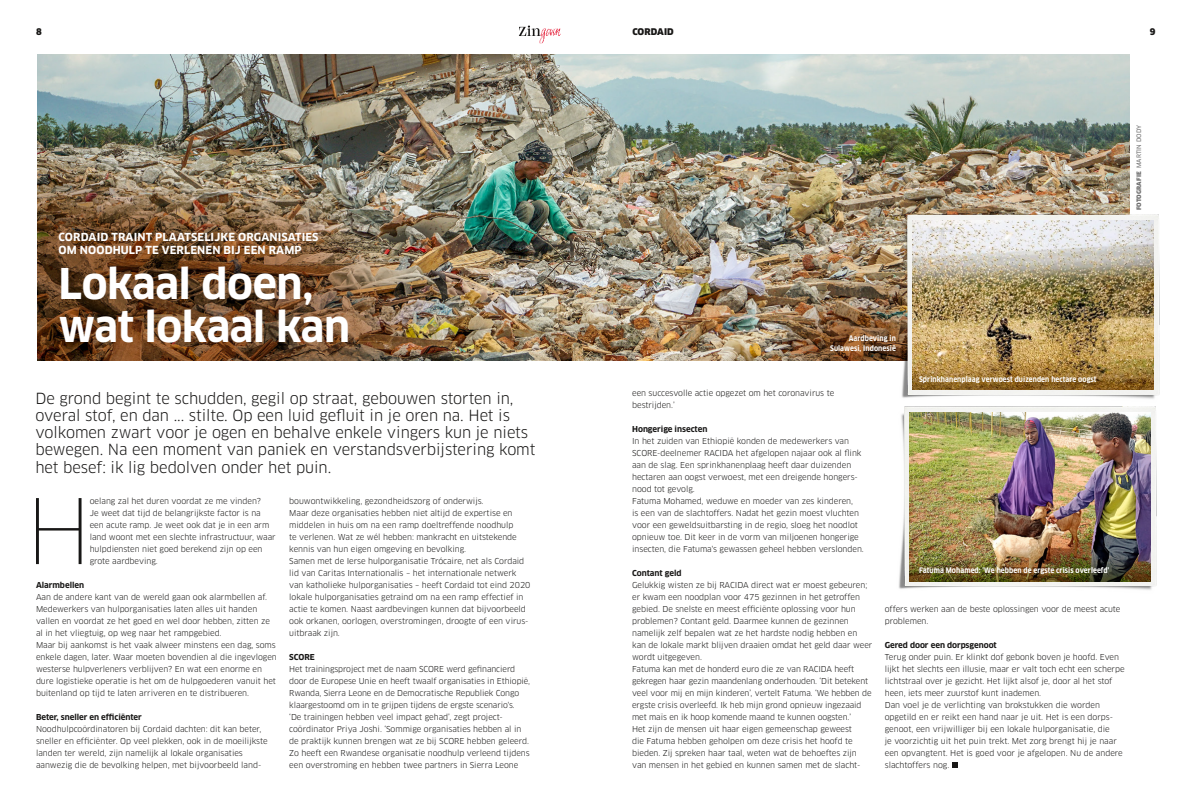
<style>
.page{position:relative;width:1191px;height:808px;background:#fff}
.page>*{position:absolute;margin:0;border:0;box-sizing:border-box;transform-origin:0 0}
.t1{font:100 88px "Clan OT";color:#181716}
.t2{font:700 41.4px/42.5px "Clan OT";letter-spacing:-.02em;color:#fff}
.t3{font:15px/17.2px "Clan OT";letter-spacing:-.005em;color:#181716}
.t4{font:700 10.9px/13.1px "Clan OT";letter-spacing:.01em;color:#fff}
.t5{font:900 9px "Clan OT";letter-spacing:.01em;color:#181716}
.t6{font:8px/12px "Clan OT";letter-spacing:-.005em;color:#181716}
.t7{font:700 8px "Clan OT";letter-spacing:-.005em;color:#181716}
.t8{font:700 condensed 7.5px/10px "Clan OT";letter-spacing:.01em;color:#fff;text-align:right;scale:.96 1}
.t9{font:900 6px "Clan OT";letter-spacing:.005em;color:#6e6e6e}
.s1{font-family:"Clan OT News";font-weight:400}
</style>
<div class="page">
<svg style="left:519px;top:26px;width:19px;height:10px"></svg>
<img style="left:538px;top:28px;width:23px;height:15px">
<img style="left:38px;top:54px;width:1091px;height:306px">
<svg style="left:952px;top:762px;width:5px;height:6px"></svg>
<img style="left:888px;top:208px;width:272px;height:191px">
<img style="left:912px;top:221px;width:241px;height:169px">
<img style="left:899px;top:406px;width:258px;height:184px">
<img style="left:909px;top:412px;width:241px;height:169px">
<p class="t5" style="left:36px;top:27px;width:7px">8</p>
<p class="t5" style="left:632px;top:27px;width:43px">CORDAID</p>
<p class="t5" style="left:1149px;top:27px;width:7px">9</p>
<h3 class="t4" style="left:59px;top:231px;width:261px">CORDAID TRAINT PLAATSELIJKE ORGANISATIES<br>OM NOODHULP TE VERLENEN BIJ EEN RAMP</h3>
<h2 class="t2" style="left:58px;top:263px;width:293px">Lokaal doen, wat lokaal kan</h2>
<p class="t3" style="left:35px;top:390px;width:501px">De grond begint te schudden, gegil op straat, gebouwen storten in, overal stof, en dan ... stilte. Op een luid gefluit in je oren na. Het is volkomen zwart voor je ogen en behalve enkele vingers kun je niets bewegen. Na een moment van paniek en verstandsverbijstering komt het besef: ik lig bedolven onder het puin.</p>
<h1 class="t1" style="left:25px;top:478px;width:69px">H</h1>
<p class="t6" style="left:90px;top:495px;width:187px">oelang zal het duren voordat ze me vinden?<br>Je weet dat tijd de belangrijkste factor is na een acute ramp. Je weet ook dat je in een arm land woont met een slechte infrastructuur, waar hulpdiensten niet goed berekend zijn op een grote aardbeving.</p>
<p class="t7" style="left:36px;top:580px;width:50px">Alarmbellen</p>
<p class="t6" style="left:36px;top:591px;width:242px">Aan de andere kant van de wereld gaan ook alarmbellen af.<br>Medewerkers van hulporganisaties laten alles uit handen vallen en voordat ze het goed en wel door hebben, zitten ze al in het vliegtuig, op weg naar het rampgebied.<br>Maar bij aankomst is het vaak alweer minstens een dag, soms enkele dagen, later. Waar moeten bovendien al die ingevlogen westerse hulpverleners verblijven? En wat een enorme en dure logistieke operatie is het om de hulpgoederen vanuit het buitenland op tijd te laten arriveren en te distribueren.</p>
<p class="t7" style="left:36px;top:712px;width:107px">Beter, sneller en efficiënter</p>
<p class="t6" style="left:36px;top:723px;width:233px">Noodhulpcoördinatoren bij Cordaid dachten: dit kan beter, sneller en efficiënter. Op veel plekken, ook in de moeilijkste landen ter wereld, zijn namelijk al lokale organisaties aanwezig die de bevolking helpen, met bijvoorbeeld land-</p>
<p class="t6" style="left:289px;top:495px;width:243px">bouwontwikkeling, gezondheidszorg of onderwijs.<br>Maar deze organisaties hebben niet altijd de expertise en middelen in huis om na een ramp doeltreffende noodhulp<br>te verlenen. Wat ze wél hebben: mankracht en uitstekende kennis van hun eigen omgeving en bevolking.<br>Samen met de Ierse hulporganisatie Trócaire, net als Cordaid lid van Caritas Internationalis – het internationale netwerk van katholieke hulporganisaties – heeft Cordaid tot eind 2020 lokale hulporganisaties getraind om na een ramp effectief in actie te komen. Naast aardbevingen kunnen dat bijvoorbeeld ook orkanen, oorlogen, overstromingen, droogte of een virus&shy;uitbraak zijn.</p>
<p class="t7" style="left:289px;top:652px;width:27px">SCORE</p>
<p class="t6" style="left:289px;top:663px;width:242px">Het trainingsproject met de naam SCORE werd gefinancierd door de Europese Unie en heeft twaalf organisaties in Ethiopië, Rwanda, Sierra Leone en de Democratische Republiek Congo klaargestoomd om in te grijpen tijdens de ergste scenario's.<br>‘De trainingen hebben veel impact gehad’, zegt project&shy;coördinator Priya Joshi. ‘Sommige organisaties hebben al in de praktijk kunnen brengen wat ze bij SCORE hebben geleerd.<br>Zo heeft een Rwandese organisatie noodhulp verleend tijdens een overstroming en hebben twee partners in Sierra Leone</p>
<p class="t9" style="left:1135px;top:210px;width:86px;rotate:-90deg">FOTOGRAFIE <span class="s1">MARTIN DODY</span></p>
<p class="t8" style="left:830px;top:334px;width:70px">Aardbeving in<br>Sulawesi, Indonesië</p>
<p class="t8" style="left:919px;top:374px;width:186px">Sprinkhanenplaag verwoest duizenden hectare oogst</p>
<p class="t6" style="left:632px;top:387px;width:204px">een succesvolle actie opgezet om het coronavirus te bestrijden.’</p>
<p class="t7" style="left:632px;top:424px;width:77px">Hongerige insecten</p>
<p class="t6" style="left:632px;top:435px;width:233px">In het zuiden van Ethiopië konden de medewerkers van SCORE-deelnemer RACIDA het afgelopen najaar ook al flink aan de slag. Een sprinkhanenplaag heeft daar duizenden hectaren aan oogst verwoest, met een dreigende hongers&shy;nood tot gevolg.<br>Fatuma Mohamed, weduwe en moeder van zes kinderen,<br>is een van de slachtoffers. Nadat het gezin moest vluchten voor een geweldsuitbarsting in de regio, sloeg het noodlot opnieuw toe. Dit keer in de vorm van miljoenen hongerige insecten, die Fatuma's gewassen geheel hebben verslonden.</p>
<p class="t7" style="left:632px;top:568px;width:51px">Contant geld</p>
<p class="t6" style="left:632px;top:579px;width:242px">Gelukkig wisten ze bij RACIDA direct wat er moest gebeuren; er kwam een noodplan voor 475 gezinnen in het getroffen gebied. De snelste en meest efficiënte oplossing voor hun problemen? Contant geld. Daarmee kunnen de gezinnen namelijk zelf bepalen wat ze het hardste nodig hebben en kan de lokale markt blijven draaien omdat het geld daar weer wordt uitgegeven.<br>Fatuma kan met de honderd euro die ze van RACIDA heeft gekregen haar gezin maandenlang onderhouden. ‘Dit betekent veel voor mij en mijn kinderen’, vertelt Fatuma. ‘We hebben de ergste crisis overleefd. Ik heb mijn grond opnieuw ingezaaid met maïs en ik hoop komende maand te kunnen oogsten.’<br>Het zijn de mensen uit haar eigen gemeenschap geweest<br>die Fatuma hebben geholpen om deze crisis het hoofd te bieden. Zij spreken haar taal, weten wat de behoeftes zijn van mensen in het gebied en kunnen samen met de slacht-</p>
<p class="t8" style="left:919px;top:566px;width:200px">Fatuma Mohamed: 'We hebben de ergste crisis overleefd'</p>
<p class="t6" style="left:884px;top:603px;width:237px">offers werken aan de beste oplossingen voor de meest acute problemen.</p>
<p class="t7" style="left:884px;top:640px;width:114px">Gered door een dorpsgenoot</p>
<p class="t6" style="left:884px;top:651px;width:241px">Terug onder puin. Er klinkt dof gebonk boven je hoofd. Even lijkt het slechts een illusie, maar er valt toch echt een scherpe lichtstraal over je gezicht. Het lijkt alsof je, door al het stof heen, iets meer zuurstof kunt inademen.<br>Dan voel je de verlichting van brokstukken die worden opgetild en er reikt een hand naar je uit. Het is een dorps&shy;genoot, een vrijwilliger bij een lokale hulporganisatie, die<br>je voorzichtig uit het puin trekt. Met zorg brengt hij je naar een opvangtent. Het is goed voor je afgelopen. Nu de andere slachtoffers nog.</p>
</div>
